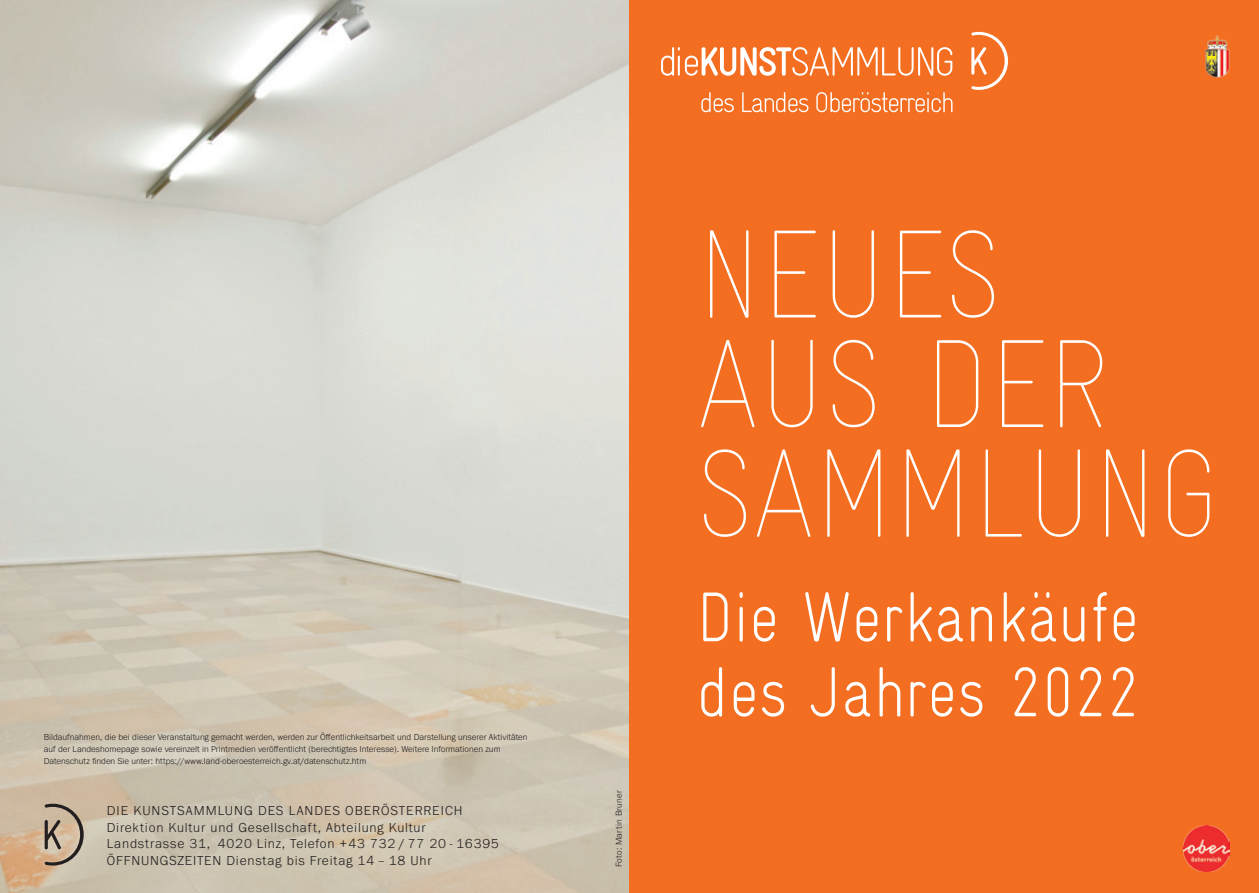
<style>
.page{position:relative;width:1259px;height:893px;background:#fff}
.page>*{position:absolute;margin:0;border:0;box-sizing:border-box;transform-origin:0 0}
.t1{font:100 condensed 124.5px/109.5px "Gravur";letter-spacing:-.01em;color:#fff;scale:.92 1}
.t2{font:700 condensed 88.5px "Gravur";letter-spacing:-.02em;color:#fff}
.t3{font:300 condensed 70.5px/75px "Gravur";color:#fff;scale:.92 1}
.t4{font:700 condensed 60px "Gravur";letter-spacing:-.02em;color:#fff}
.t5{font:300 13.5px/16.5px "Franklin Gothic URW";letter-spacing:.06em;color:#231f20}
.t6{font:300 9px/12px "Franklin Gothic URW";color:#231f20}
.t7{font:300 9px "Franklin Gothic URW";letter-spacing:.03em;color:#231f20}
.s1{font-style:italic}
</style>
<div class="page">
<img style="left:0;top:0;width:629px;height:893px">
<div style="left:629px;top:0;width:630px;height:893px;background:#f36e21"></div>
<svg style="left:971px;top:32px;width:37px;height:58px"></svg>
<svg style="left:661px;top:47px;width:291px;height:29px"></svg>
<svg style="left:701px;top:92px;width:33px;height:20px"></svg>
<svg style="left:742px;top:92px;width:66px;height:20px"></svg>
<svg style="left:816px;top:92px;width:136px;height:20px"></svg>
<svg style="left:44px;top:804px;width:40px;height:61px;background:#a99883"></svg>
<img style="left:1205px;top:36px;width:24px;height:41px">
<img style="left:1183px;top:826px;width:46px;height:46px">
<p class="t6" style="left:44px;top:731px;width:485px">Bildaufnahmen, die bei dieser Veranstaltung gemacht werden, werden zur Öffentlichkeitsarbeit und Darstellung unserer Aktivitäten auf der Landeshomepage sowie vereinzelt in Printmedien veröffentlicht (berechtigtes Interesse). Weitere Informationen zum<br>Datenschutz finden Sie unter: https://www.land-oberoesterreich.gv.at/datenschutz.htm</p>
<h3 class="t5" style="left:107px;top:802px;width:394px">DIE KUNSTSAMMLUNG DES LANDES OBERÖSTERREICH Direktion Kultur und Gesellschaft, Abteilung Kultur Landstrasse 31, 4020 Linz, Telefon +43 732 / 77 20 - 16395<br>ÖFFNUNGSZEITEN Dienstag bis Freitag 14 – 18 Uhr</h3>
<p class="t7" style="left:613px;top:867px;width:79px;rotate:-90deg">Foto: Martin Bruner</p>
<h1 class="t1" style="left:696px;top:220px;width:571px">NEUES<br>AUS DER<br>SAMMLUNG</h1>
<h2 class="t2" style="left:695px;top:394px;width:523px">RESIDENCE ART</h2>
<h3 class="t4" style="left:695px;top:483px;width:475px"><span class="s1">Framing</span> by HuM–ART</h3>
<h3 class="t3" style="left:696px;top:580px;width:483px">Die Werkankäufe des Jahres 2022</h3>
</div>
